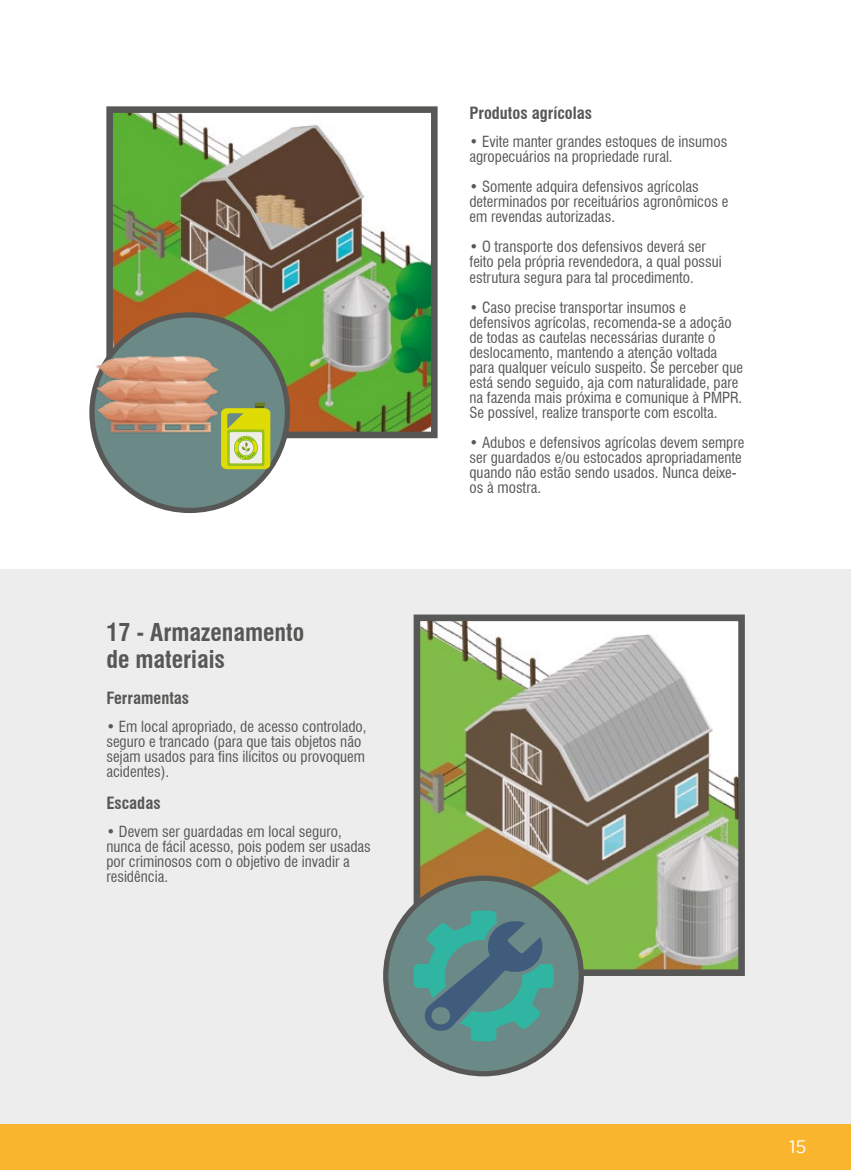
<style>
.page{position:relative;width:851px;height:1170px;background:#fff}
.page>*{position:absolute;margin:0;border:0;box-sizing:border-box;transform-origin:0 0}
.t1{font:700 condensed 24px/27px "Swiss 721 BT";color:#575756}
.t2{font:18px "Gotham";color:#fff}
.t3{font:700 condensed 16.5px "Swiss 721 BT";color:#575756}
.t4{font:condensed 15px/15px "Swiss 721 BT";color:#575756}
</style>
<div class="page">
<div style="left:0;top:1123px;width:850px;height:46px;background:#fab52e"></div>
<div style="left:0;top:569px;width:850px;height:554px;background:#ededed"></div>
<img style="left:114px;top:114px;width:315px;height:316px">
<div style="left:106px;top:106px;width:331px;height:332px;border:7px solid #575756"></div>
<div style="left:92px;top:315px;width:195px;height:195px;background:#6b8986;border-radius:50%"></div>
<div style="left:89px;top:312px;width:201px;height:201px;border:5px solid #575756;border-radius:50%"></div>
<img style="left:421px;top:622px;width:315px;height:345px">
<div style="left:413px;top:614px;width:331px;height:361px;border:7px solid #575756"></div>
<div style="left:385px;top:878px;width:196px;height:195px;background:#6b8986;border-radius:50%"></div>
<div style="left:383px;top:875px;width:200px;height:201px;border:5px solid #575756;border-radius:50%"></div>
<svg style="left:413px;top:910px;width:140px;height:131px"></svg>
<img style="left:89px;top:330px;width:185px;height:126px">
<svg style="left:221px;top:402px;width:49px;height:67px;background:#c4cd4a"></svg>
<h1 class="t1" style="left:106px;top:618px;width:199px">17 - Armazenamento de materiais</h1>
<p class="t3" style="left:106px;top:688px;width:84px">Ferramentas</p>
<p class="t4" style="left:106px;top:719px;width:262px">• Em local apropriado, de acesso controlado, seguro e trancado (para que tais objetos não sejam usados para fins ilícitos ou provoquem acidentes).</p>
<p class="t3" style="left:106px;top:793px;width:56px">Escadas</p>
<p class="t4" style="left:106px;top:824px;width:266px">• Devem ser guardadas em local seguro, nunca de fácil acesso, pois podem ser usadas por criminosos com o objetivo de invadir a residência.</p>
<p class="t3" style="left:469px;top:103px;width:124px">Produtos agrícolas</p>
<p class="t4" style="left:469px;top:134px;width:259px">• Evite manter grandes estoques de insumos agropecuários na propriedade rural.</p>
<p class="t4" style="left:469px;top:179px;width:260px">• Somente adquira defensivos agrícolas determinados por receituários agronômicos e em revendas autorizadas.</p>
<p class="t4" style="left:469px;top:239px;width:254px">• O transporte dos defensivos deverá ser feito pela própria revendedora, a qual possui estrutura segura para tal procedimento.</p>
<p class="t4" style="left:469px;top:299px;width:275px">• Caso precise transportar insumos e defensivos agrícolas, recomenda-se a adoção de todas as cautelas necessárias durante o deslocamento, mantendo a atenção voltada para qualquer veículo suspeito. Se perceber que está sendo seguido, aja com naturalidade, pare na fazenda mais próxima e comunique à PMPR.<br>Se possível, realize transporte com escolta.</p>
<p class="t4" style="left:469px;top:434px;width:276px">• Adubos e defensivos agrícolas devem sempre ser guardados e/ou estocados apropriadamente quando não estão sendo usados. Nunca deixe&shy;os à mostra.</p>
<p class="t2" style="left:789px;top:1136px;width:19px">15</p>
</div>
